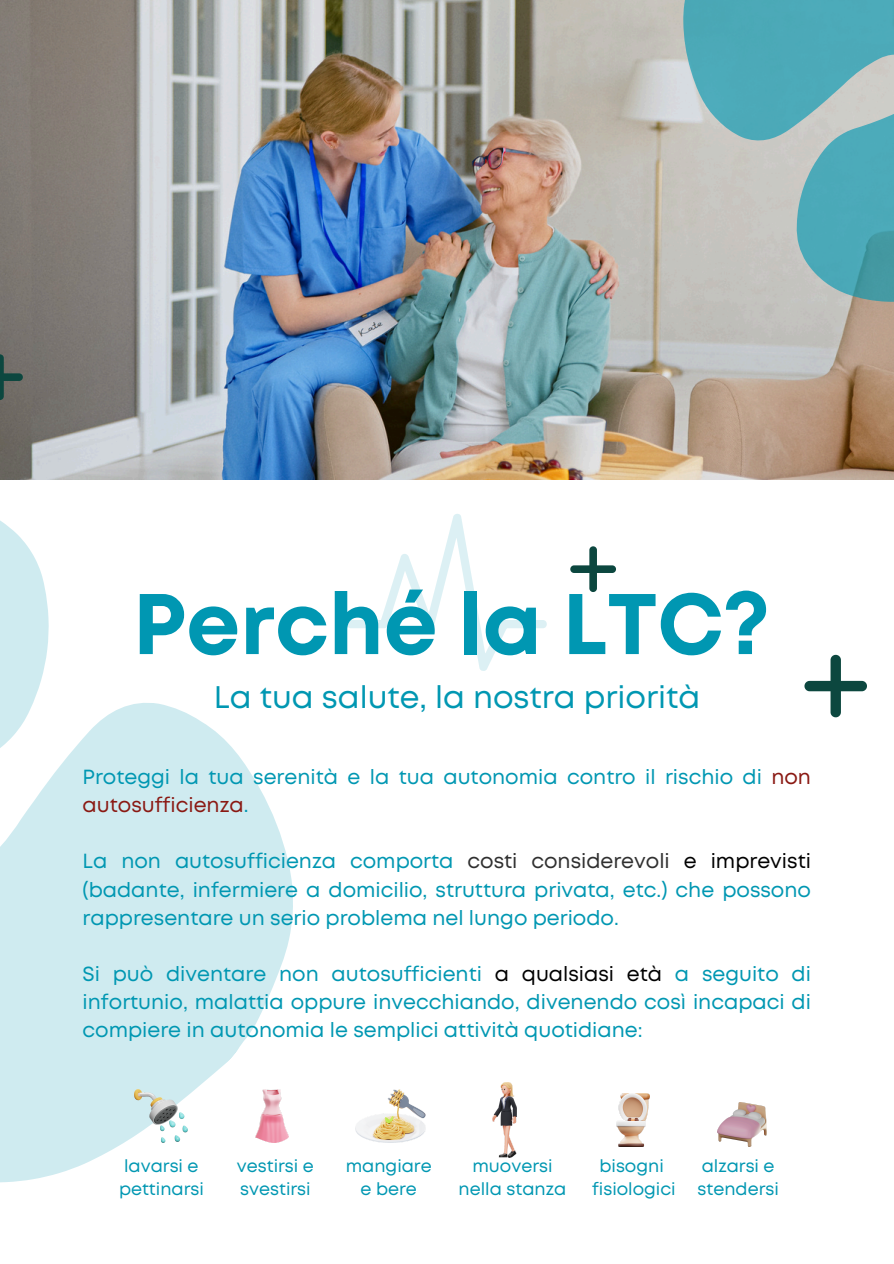
<style>
.page{position:relative;width:894px;height:1264px;background:#fff}
.page>*{position:absolute;margin:0;border:0;box-sizing:border-box;transform-origin:0 0}
.t1{font:700 85.8px "Mont";color:#0097b2}
.t2{font:31.2px "Mont";color:#0097b2}
.t3{font:20.4px/28.2px "Mont";color:#0097b2;text-align:justify}
.t4{font:17.4px/23.7px "Mont";color:#0097b2}
.s1{color:#8a1913}
.s2{color:#303030}
.s3{color:#000}
</style>
<div class="page">
<img style="left:0;top:0;width:893px;height:479px">
<svg style="left:0;top:421px;width:402px;height:762px"></svg>
<svg style="left:611px;top:0;width:282px;height:351px"></svg>
<svg style="left:0;top:354px;width:23px;height:46px"></svg>
<svg style="left:570px;top:546px;width:46px;height:46px"></svg>
<svg style="left:804px;top:655px;width:62px;height:62px"></svg>
<svg style="left:346px;top:513px;width:201px;height:158px"></svg>
<img style="left:134px;top:1089px;width:53px;height:53px">
<img style="left:255px;top:1089px;width:33px;height:53px">
<img style="left:355px;top:1089px;width:70px;height:53px">
<img style="left:493px;top:1082px;width:23px;height:75px">
<img style="left:616px;top:1093px;width:33px;height:53px">
<img style="left:717px;top:1102px;width:49px;height:44px">
<p class="t1" style="left:133px;top:592px;width:638px">Perché la LTC?</p>
<p class="t2" style="left:214px;top:685px;width:487px">La tua salute, la nostra priorità</p>
<p class="t3" style="left:83px;top:764px;width:729px">Proteggi la tua serenità e la tua autonomia contro il rischio di <span class="s1">non autosufficienza</span>.</p>
<p class="t3" style="left:83px;top:848px;width:729px">La non autosufficienza comporta <span class="s2">costi considerevoli</span> <span class="s3">e imprevisti </span>(badante, infermiere a domicilio, struttura privata, etc.) che possono rappresentare un serio problema nel lungo periodo.</p>
<p class="t3" style="left:83px;top:961px;width:729px">Si può diventare non autosufficienti <span class="s3">a qualsiasi età</span> a seguito di infortunio, malattia oppure invecchiando, divenendo così incapaci di compiere in autonomia le semplici attività quotidiane:</p>
<p class="t4" style="left:119px;top:1155px;width:86px">lavarsi e pettinarsi</p>
<p class="t4" style="left:237px;top:1155px;width:78px">vestirsi e</p>
<p class="t4" style="left:240px;top:1178px;width:72px">svestirsi</p>
<p class="t4" style="left:345px;top:1155px;width:87px">mangiare</p>
<p class="t4" style="left:360px;top:1178px;width:58px">e bere</p>
<p class="t4" style="left:458px;top:1155px;width:109px;text-align:center">muoversi nella stanza</p>
<h1 class="t4" style="left:599px;top:1155px;width:66px">bisogni</h1>
<p class="t4" style="left:592px;top:1178px;width:85px">fisiologici</p>
<h2 class="t4" style="left:697px;top:1155px;width:83px">alzarsi e stendersi</h2>
</div>
